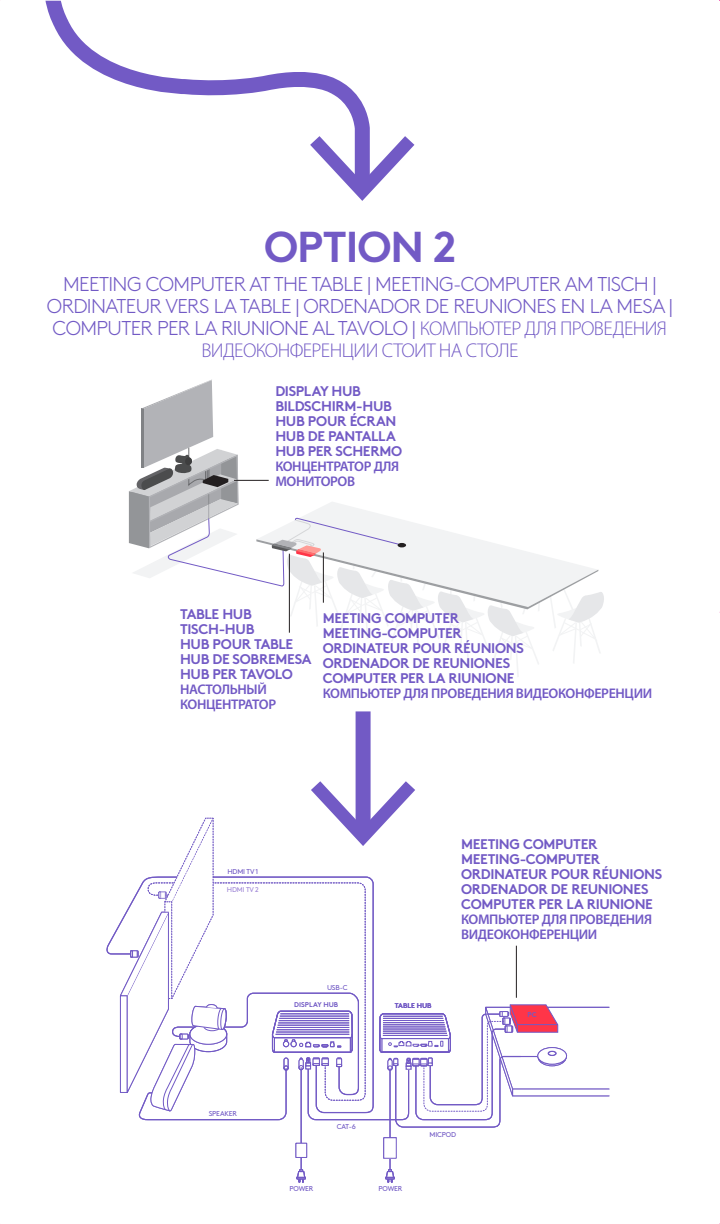
<style>
.page{position:relative;width:720px;height:1224px;background:#fff}
.page>*{position:absolute;margin:0;border:0;box-sizing:border-box;transform-origin:0 0}
.t1{font:43.2px "Brown Pro Bold Alt";letter-spacing:-.025em;color:#725ac5}
.t2{font:300 20px/22px "Brown Pro";letter-spacing:-.03em;color:#725ac5;text-align:center}
.t3{font:14px/15px "Brown Pro Bold Alt";letter-spacing:-.025em;color:#725ac5}
.t4{font:7px "Brown Pro Regular Alt";letter-spacing:-.025em;color:#725ac5}
.t5{font:7px "Brown Pro Regular Alt";letter-spacing:-.025em;color:#a088d7}
.t6{font:6.9px "Brown Pro Bold Alt";color:#725ac5}
.s1{font-family:"Myriad Pro"}
.s2{font-family:"Myriad Pro";font-weight:600}
</style>
<div class="page">
<div style="left:356px;top:711px;width:15px;height:121px;background:#725ac5"></div>
<svg style="left:129px;top:379px;width:475px;height:298px"></svg>
<div style="left:512px;top:1089px;width:98px;height:7px;background:#fff;border:1px solid #725ac5"></div>
<svg style="left:385px;top:1159px;width:10px;height:23px"></svg>
<hr style="left:301px;top:1068px;width:1px;height:78px;background:#725ac5">
<hr style="left:389px;top:1069px;width:2px;height:74px;background:#725ac5">
<div style="left:296px;top:1143px;width:11px;height:14px;background:#fff"></div>
<div style="left:296px;top:1143px;width:11px;height:15px;border:1px solid #725ac5"></div>
<div style="left:384px;top:1138px;width:12px;height:20px;background:#fff"></div>
<div style="left:383px;top:1137px;width:14px;height:22px;border:1px solid #725ac5"></div>
<svg style="left:297px;top:1151px;width:9px;height:31px"></svg>
<hr style="left:486px;top:1007px;width:123px;height:1px;background:#725ac5">
<svg style="left:120px;top:781px;width:447px;height:347px"></svg>
<svg style="left:45px;top:1px;width:325px;height:135px"></svg>
<svg style="left:310px;top:136px;width:104px;height:65px"></svg>
<hr style="left:516px;top:946px;width:1px;height:52px;background:#231f20">
<p class="t1" style="left:264px;top:212px;width:194px">OPTION 2</p>
<p class="t2" style="left:47px;top:272px;width:627px">MEETING COMPUTER AT THE TABLE | MEETING-COMPUTER AM TISCH | ORDINATEUR VERS LA TABLE | ORDENADOR DE REUNIONES EN LA MESA | COMPUTER PER LA RIUNIONE AL TAVOLO | <span class="s1">КОМПЬЮТЕР ДЛЯ ПРОВЕДЕНИЯ ВИДЕОКОНФЕРЕНЦИИ СТОИТ НА СТОЛЕ</span></p>
<p class="t3" style="left:275px;top:382px;width:128px">DISPLAY HUB<br>BILDSCHIRM-HUB<br>HUB POUR ÉCRAN<br>HUB DE PANTALLA<br>HUB PER SCHERMO<br><span class="s2">КОНЦЕНТРАТОР ДЛЯ<br>МОНИТОРОВ</span></p>
<p class="t3" style="left:180px;top:606px;width:133px">TABLE HUB<br>TISCH-HUB<br>HUB POUR TABLE<br>HUB DE SOBREMESA<br>HUB PER TAVOLO<br><span class="s2">НАСТОЛЬНЫЙ<br>КОНЦЕНТРАТОР</span></p>
<p class="t3" style="left:323px;top:609px;width:331px">MEETING COMPUTER<br>MEETING-COMPUTER<br>ORDINATEUR POUR RÉUNIONS<br>ORDENADOR DE REUNIONES<br>COMPUTER PER LA RIUNIONE<br><span class="s2">КОМПЬЮТЕР ДЛЯ ПРОВЕДЕНИЯ ВИДЕОКОНФЕРЕНЦИИ</span></p>
<p class="t4" style="left:227px;top:866px;width:32px">HDMI TV 1</p>
<p class="t5" style="left:227px;top:884px;width:33px">HDMI TV 2</p>
<p class="t4" style="left:327px;top:982px;width:22px">USB C-</p>
<p class="t6" style="left:294px;top:999px;width:46px">DISPLAY HUB</p>
<p class="t6" style="left:395px;top:1000px;width:38px">TABLE HUB</p>
<p class="t3" style="left:461px;top:835px;width:203px">MEETING COMPUTER<br>MEETING-COMPUTER<br>ORDINATEUR POUR RÉUNIONS<br>ORDENADOR DE REUNIONES<br>COMPUTER PER LA RIUNIONE<br><span class="s2">КОМПЬЮТЕР ДЛЯ ПРОВЕДЕНИЯ<br>ВИДЕОКОНФЕРЕНЦИИ</span></p>
<p class="t6" style="left:528px;top:1008px;width:11px">PC</p>
<p class="t4" style="left:209px;top:1108px;width:30px">SPEAKER</p>
<p class="t4" style="left:289px;top:1183px;width:25px">POWER</p>
<p class="t4" style="left:337px;top:1121px;width:20px">CAT-6</p>
<p class="t4" style="left:378px;top:1183px;width:25px">POWER</p>
<p class="t4" style="left:430px;top:1129px;width:28px">MICPOD</p>
</div>
